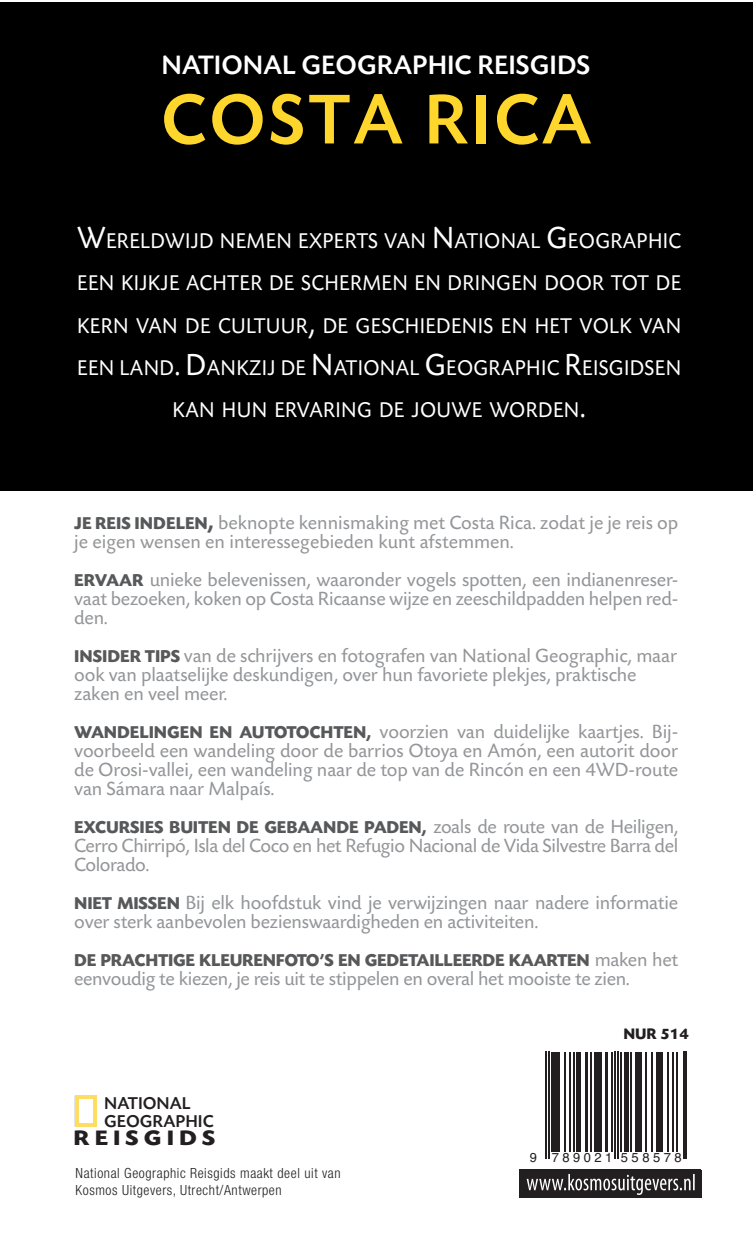
<style>
.page{position:relative;width:753px;height:1249px;background:#fff}
.page>*{position:absolute;margin:0;border:0;box-sizing:border-box;transform-origin:0 0}
.t1{font:74px "Today SBOP Medium SC";letter-spacing:.04em;color:#ffd62c}
.t2{font:500 28px "Today SBOP";color:#fff}
.t3{font:22.4px/42px "Today SBOP";letter-spacing:.015em;color:#fff;text-align:center;scale:.94 1}
.t4{font:700 22px "Today SBOP";letter-spacing:.2em;color:#231f20;scale:1.14 1}
.t5{font:20px/19px "Today SBOP";letter-spacing:-.01em;color:#939598}
.t6{font:700 18px "Today SBOP";letter-spacing:-.015em;color:#57585a}
.t7{font:500 18px/18px "Today SBOP";color:#231f20}
.t8{font:700 16px "Today SBOP";color:#231f20}
.t9{font:300 condensed 14px/16.8px "Helvetica Neue LT";letter-spacing:.04em;color:#231f20}
.t10{font:13px "Helvetica";letter-spacing:.265em;color:#231f20}
.s1{font-size:32px}
.s2{font-weight:700;font-size:18px;color:#57585a}
.s3{font-weight:700;font-size:22px;color:#57585a}
.s4{font-weight:400;font-size:20px;color:#939598}
</style>
<div class="page">
<hr style="left:544px;top:1051px;width:2px;height:107px;background:#231f20">
<hr style="left:547px;top:1051px;width:2px;height:107px;background:#231f20">
<div style="left:550px;top:1051px;width:5px;height:100px;background:#231f20"></div>
<hr style="left:556px;top:1051px;width:3px;height:100px;background:#231f20">
<hr style="left:564px;top:1051px;width:1px;height:100px;background:#231f20">
<hr style="left:568px;top:1051px;width:2px;height:100px;background:#231f20">
<hr style="left:573px;top:1051px;width:1px;height:100px;background:#231f20">
<hr style="left:576px;top:1051px;width:4px;height:100px;background:#231f20">
<hr style="left:585px;top:1051px;width:3px;height:100px;background:#231f20">
<hr style="left:589px;top:1051px;width:2px;height:100px;background:#231f20">
<hr style="left:594px;top:1051px;width:3px;height:100px;background:#231f20">
<hr style="left:598px;top:1051px;width:3px;height:100px;background:#231f20">
<hr style="left:604px;top:1051px;width:3px;height:100px;background:#231f20">
<hr style="left:610px;top:1051px;width:2px;height:100px;background:#231f20">
<hr style="left:613px;top:1051px;width:2px;height:107px;background:#231f20">
<hr style="left:616px;top:1051px;width:2px;height:107px;background:#231f20">
<hr style="left:619px;top:1051px;width:2px;height:100px;background:#231f20">
<hr style="left:624px;top:1051px;width:4px;height:100px;background:#231f20">
<hr style="left:630px;top:1051px;width:1px;height:100px;background:#231f20">
<div style="left:634px;top:1051px;width:5px;height:100px;background:#231f20"></div>
<hr style="left:640px;top:1051px;width:2px;height:100px;background:#231f20">
<hr style="left:645px;top:1051px;width:1px;height:100px;background:#231f20">
<hr style="left:651px;top:1051px;width:1px;height:100px;background:#231f20">
<div style="left:655px;top:1051px;width:5px;height:100px;background:#231f20"></div>
<hr style="left:661px;top:1051px;width:2px;height:100px;background:#231f20">
<hr style="left:667px;top:1051px;width:2px;height:100px;background:#231f20">
<hr style="left:672px;top:1051px;width:1px;height:100px;background:#231f20">
<hr style="left:676px;top:1051px;width:2px;height:100px;background:#231f20">
<hr style="left:682px;top:1051px;width:2px;height:107px;background:#231f20">
<hr style="left:685px;top:1051px;width:2px;height:107px;background:#231f20">
<div style="left:519px;top:1169px;width:182px;height:28px;background:#231f20"></div>
<svg style="left:526px;top:1174px;width:168px;height:20px"></svg>
<div style="left:75px;top:1095px;width:22px;height:31px;background:#ffdd63"></div>
<div style="left:79px;top:1099px;width:13px;height:23px;background:#fff"></div>
<div style="left:0;top:2px;width:752px;height:488px;background:#000"></div>
<h2 class="t2" style="left:161px;top:50px;width:430px">NATIONAL GEOGRAPHIC REISGIDS</h2>
<h1 class="t1" style="left:161px;top:81px;width:432px">COSTA RICA</h1>
<p class="t3" style="left:77px;top:221px;width:644px"><span class="s1">W</span>ERELDWIJD NEMEN EXPERTS VAN <span class="s1">N</span>ATIONAL <span class="s1">G</span>EOGRAPHIC EEN KIJKJE ACHTER DE SCHERMEN EN DRINGEN DOOR TOT DE KERN VAN DE CULTUUR<span class="s1">,</span> DE GESCHIEDENIS EN HET VOLK VAN EEN LAND<span class="s1">. D</span>ANKZIJ DE <span class="s1">N</span>ATIONAL <span class="s1">G</span>EOGRAPHIC <span class="s1">R</span>EISGIDSEN KAN HUN ERVARING DE JOUWE WORDEN<span class="s1">.</span></p>
<p class="t5" style="left:74px;top:513px;width:605px"><span class="s2">JE REIS INDELEN</span><span class="s3">,</span> beknopte kennismaking met Costa Rica. zodat je je reis op je eigen wensen en interessegebieden kunt afstemmen.</p>
<p class="t5" style="left:74px;top:570px;width:605px;text-align:justify"><span class="s2">ERVAAR</span> unieke belevenissen, waaronder vogels spotten, een indianenreser&shy;vaat bezoeken, koken op Costa Ricaanse wijze en zeeschildpadden helpen red&shy;den.</p>
<p class="t5" style="left:74px;top:646px;width:604px"><span class="s2">INSIDER TIPS</span> van de schrijvers en fotografen van National Geographic, maar ook van plaatselijke deskundigen, over hun favoriete plekjes, praktische zaken en veel meer.</p>
<p class="t5" style="left:74px;top:722px;width:605px;text-align:justify"><span class="s2">WANDELINGEN EN AUTOTOCHTEN,</span> voorzien van duidelijke kaartjes. Bij&shy;voorbeeld een wandeling door de barrios Otoya en Amón, een autorit door de Orosi-vallei, een wandeling naar de top van de Rincón en een 4WD-route van Sámara naar Malpaís.</p>
<p class="t6" style="left:74px;top:817px;width:605px">EXCURSIES BUITEN DE GEBAANDE PADEN, <span class="s4">zoals de route van de Heiligen,</span></p>
<p class="t5" style="left:74px;top:836px;width:605px">Cerro Chirripó, Isla del Coco en het Refugio Nacional de Vida Silvestre Barra del<br>Colorado.</p>
<p class="t5" style="left:74px;top:893px;width:605px"><span class="s2">NIET MISSEN</span> Bij elk hoofdstuk vind je verwijzingen naar nadere informatie over sterk aanbevolen bezienswaardigheden en activiteiten.</p>
<p class="t6" style="left:74px;top:950px;width:605px">DE PRACHTIGE KLEURENFOTO’S EN GEDETAILLEERDE KAARTEN <span class="s4">maken het</span></p>
<p class="t5" style="left:74px;top:969px;width:557px">eenvoudig te kiezen, je reis uit te stippelen en overal het mooiste te zien.</p>
<p class="t7" style="left:104px;top:1094px;width:111px">NATIONAL<br>GEOGRAPHIC</p>
<p class="t4" style="left:74px;top:1126px;width:126px">REISGIDS</p>
<p class="t9" style="left:76px;top:1164px;width:266px">National Geographic Reisgids maakt deel uit van<br>Kosmos Uitgevers, Utrecht/Antwerpen</p>
<p class="t8" style="left:623px;top:1024px;width:67px">NUR 514</p>
<p class="t10" style="left:529px;top:1147px;width:153px">9 789021 558578</p>
</div>
